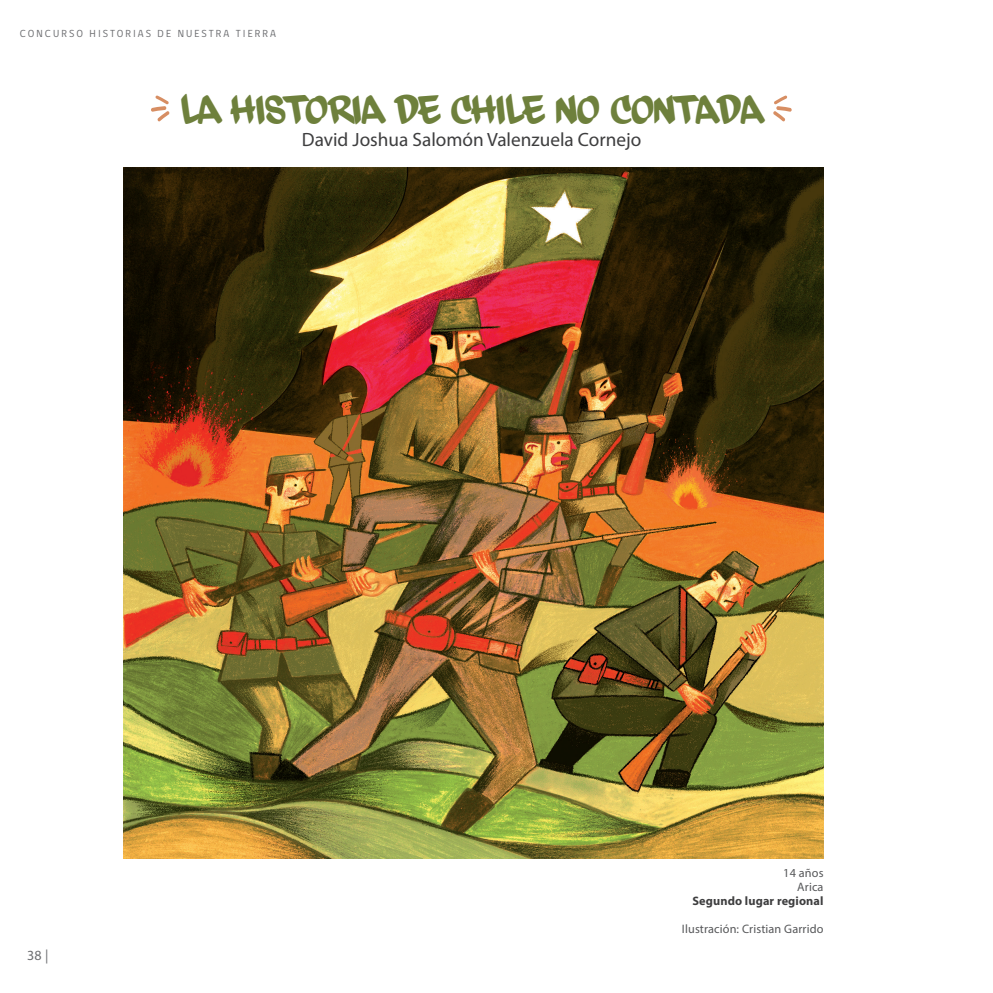
<style>
.page{position:relative;width:993px;height:993px;background:#fff}
.page>*{position:absolute;margin:0;border:0;box-sizing:border-box;transform-origin:0 0}
.TITULO{font:45.5px "dfd Chasquilla";letter-spacing:.025em;color:#6e803c}
.NOMBRE{font:19.25px "Myriad Pro";color:#3e3e3f}
.t1{font:14px "Myriad Pro";color:#6c6d70}
.CIUDAD{font:12.25px "Myriad Pro";letter-spacing:.01em;color:#57585a}
.PREMIO{font:700 12.25px "Myriad Pro";letter-spacing:.01em;color:#3e3e3f}
.t2{font:10.5px "gob CL";letter-spacing:.2em;color:#6c6d70}
</style>
<div class="page">
<img style="left:124px;top:167px;width:699px;height:691px">
<svg style="left:773px;top:95px;width:18px;height:27px"></svg>
<svg style="left:151px;top:95px;width:18px;height:27px"></svg>
<p class="t2" style="left:20px;top:26px;width:257px">CONCURSO HISTORIAS DE NUESTRA TIERRA</p>
<p class="TITULO" style="left:182px;top:84px;width:581px">LA HISTORIA DE CHILE NO CONTADA</p>
<p class="NOMBRE" style="left:302px;top:128px;width:341px">David Joshua Salomón Valenzuela Cornejo</p>
<p class="t1" style="left:27px;top:946px;width:23px">38 |</p>
<p class="CIUDAD" style="left:783px;top:864px;width:42px">14 años</p>
<p class="CIUDAD" style="left:797px;top:878px;width:28px">Arica</p>
<p class="PREMIO" style="left:692px;top:892px;width:132px">Segundo lugar regional</p>
<p class="CIUDAD" style="left:681px;top:920px;width:143px">Ilustración: Cristian Garrido</p>
</div>
